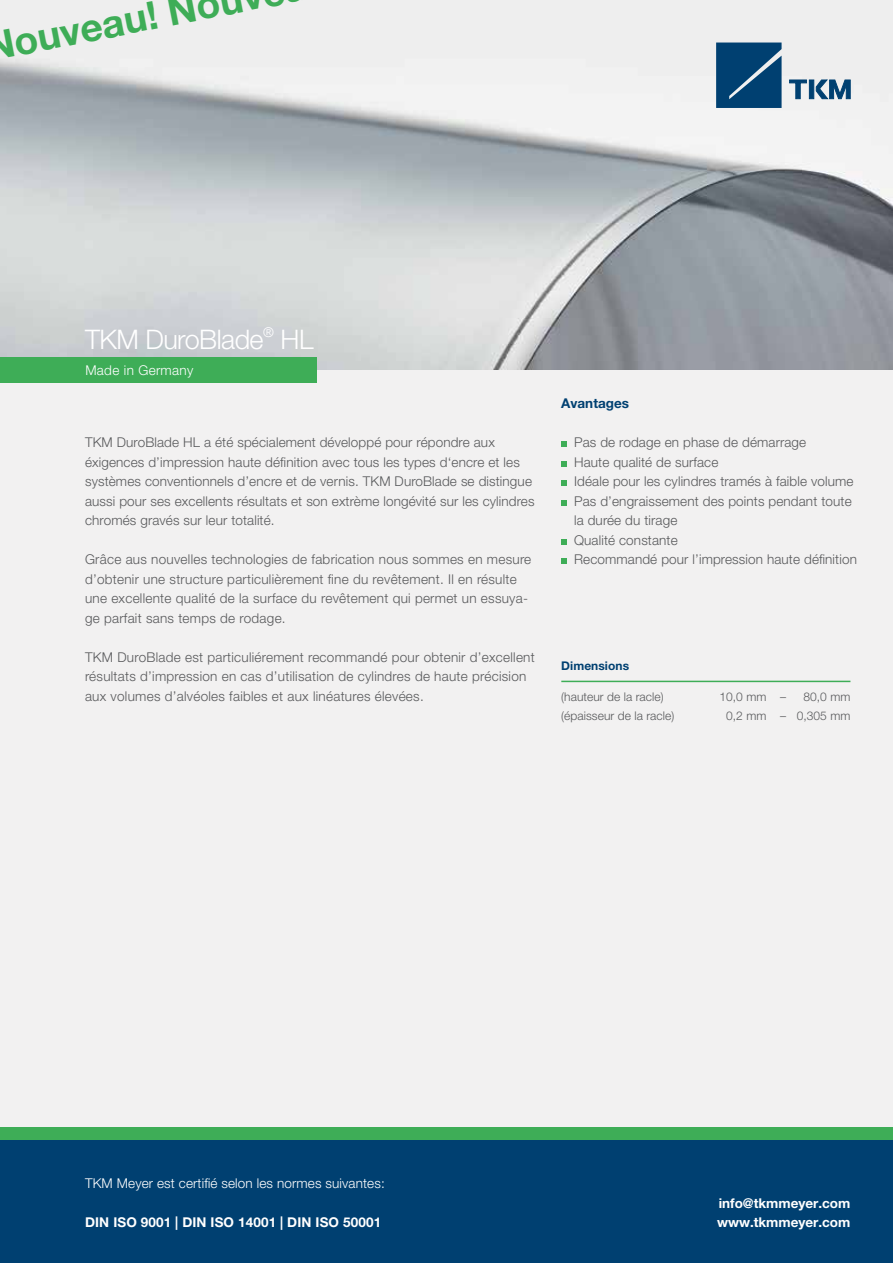
<style>
.page{position:relative;width:893px;height:1263px;background:#fff}
.page>*{position:absolute;margin:0;border:0;box-sizing:border-box;transform-origin:0 0}
.t1{font:700 39px "Helvetica Neue LT Pro";color:#3ead57}
.t2{font:300 27px "Helvetica Neue LT Pro";letter-spacing:-.02em;color:#fff}
.t3{font:300 13.5px/19.5px "Helvetica Neue LT Pro";letter-spacing:.01em;color:#58595b}
.t4{font:700 13.5px/19.5px "Helvetica Neue LT Pro";letter-spacing:.005em;color:#fff}
.t5{font:300 13.5px "Helvetica Neue LT Pro";letter-spacing:.01em;color:#fff}
.t6{font:700 13.5px "Helvetica Neue LT Pro";color:#004071}
.t7{font:300 12px/19.5px "Helvetica Neue LT Pro";letter-spacing:.005em;color:#58595b}
.t8{font:700 12px "Helvetica Neue LT Pro";letter-spacing:.005em;color:#004071}
</style>
<div class="page">
<div style="left:0;top:1140px;width:893px;height:123px;background:#004071"></div>
<div style="left:0;top:1127px;width:893px;height:13px;background:#3ead57"></div>
<img style="left:0;top:0;width:893px;height:370px">
<svg style="left:716px;top:43px;width:66px;height:65px;background:#104b79"></svg>
<svg style="left:789px;top:80px;width:61px;height:19px"></svg>
<svg style="left:561px;top:441px;width:6px;height:6px"></svg>
<svg style="left:561px;top:461px;width:6px;height:6px"></svg>
<svg style="left:561px;top:480px;width:6px;height:6px"></svg>
<svg style="left:561px;top:500px;width:6px;height:6px"></svg>
<svg style="left:561px;top:539px;width:6px;height:6px"></svg>
<svg style="left:561px;top:558px;width:6px;height:6px"></svg>
<hr style="left:561px;top:681px;width:289px;height:1px;background:#3ead57">
<div style="left:0;top:357px;width:317px;height:26px;background:#3ead57"></div>
<h1 class="t1" style="left:9px;top:19px;width:234px;rotate:-11deg">ouveau! Nou</h1>
<h2 class="t2" style="left:85px;top:323px;width:230px">TKM DuroBlade<sup>®</sup> HL</h2>
<p class="t5" style="left:85px;top:362px;width:110px">Made in Germany</p>
<p class="t3" style="left:85px;top:432px;width:451px">TKM DuroBlade HL a été spécialement développé pour répondre aux éxigences d’impression haute définition avec tous les types d‘encre et les systèmes conventionnels d’encre et de vernis. TKM DuroBlade se distingue aussi pour ses excellents résultats et son extrème longévité sur les cylindres chromés gravés sur leur totalité.</p>
<p class="t3" style="left:85px;top:549px;width:448px">Grâce aus nouvelles technologies de fabrication nous sommes en mesure d’obtenir une structure particulièrement fine du revêtement. Il en résulte une excellente qualité de la surface du revêtement qui permet un essuya&shy;ge parfait sans temps de rodage.</p>
<p class="t3" style="left:85px;top:647px;width:451px">TKM DuroBlade est particuliérement recommandé pour obtenir d’excellent résultats d’impression en cas d’utilisation de cylindres de haute précision aux volumes d’alvéoles faibles et aux linéatures élevées.</p>
<p class="t6" style="left:561px;top:395px;width:69px">Avantages</p>
<p class="t3" style="left:574px;top:432px;width:284px">Pas de rodage en phase de démarrage<br>Haute qualité de surface<br>Idéale pour les cylindres tramés à faible volume Pas d’engraissement des points pendant toute la durée du tirage<br>Qualité constante<br>Recommandé pour l’impression haute définition</p>
<p class="t8" style="left:561px;top:659px;width:69px">Dimensions</p>
<p class="t7" style="left:561px;top:687px;width:114px">(hauteur de la racle) (épaisseur de la racle)</p>
<p class="t7" style="left:719px;top:687px;width:49px;text-align:center">10,0 mm<br>0,2 mm</p>
<p class="t7" style="left:797px;top:687px;width:55px;text-align:center">80,0 mm<br>0,305 mm</p>
<p class="t7" style="left:780px;top:687px;width:7px">– –</p>
<p class="t5" style="left:85px;top:1175px;width:301px">TKM Meyer est certifié selon les normes suivantes:</p>
<p class="t4" style="left:85px;top:1212px;width:298px">DIN ISO 9001 | DIN ISO 14001 | DIN ISO 50001</p>
<p class="t4" style="left:717px;top:1193px;width:135px">info@tkmmeyer.com www.tkmmeyer.com</p>
</div>
